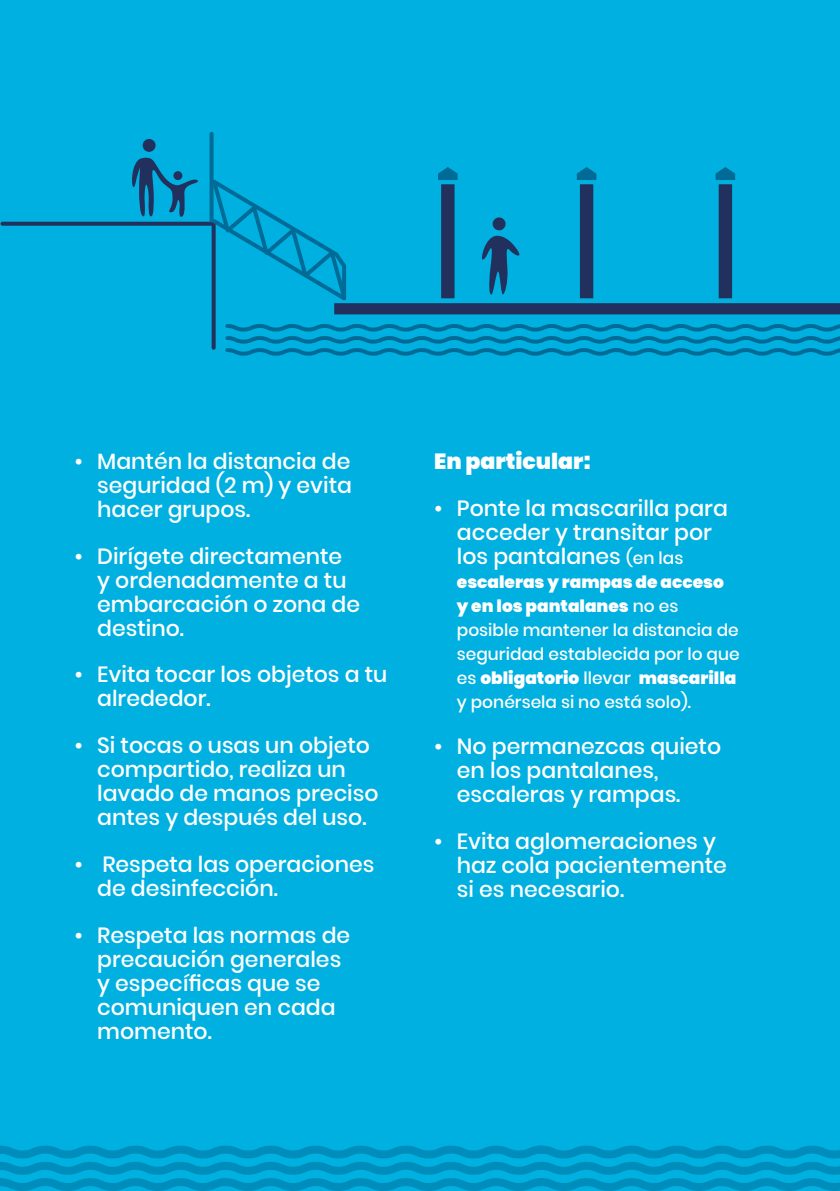
<style>
.page{position:relative;width:840px;height:1191px;background:#fff}
.page>*{position:absolute;margin:0;border:0;box-sizing:border-box;transform-origin:0 0}
.t1{font:500 22px/24px "Poppins";color:#fff}
.t2{font:900 22px "Poppins";color:#fff}
.t3{font:500 17px/24px "Poppins";color:#fff}
.s1{font-size:17px}
.s2{font-weight:900}
</style>
<div class="page">
<div style="left:0;top:0;width:839px;height:1191px;background:#00b0e0"></div>
<svg style="left:0;top:1145px;width:839px;height:46px"></svg>
<div style="left:142px;top:139px;width:13px;height:13px;background:#22305d;border-radius:50%"></div>
<svg style="left:209px;top:132px;width:4px;height:91px"></svg>
<svg style="left:0;top:158px;width:839px;height:198px"></svg>
<p class="t1" style="left:97px;top:449px;width:256px;text-align:justify;text-indent:-23px">• Mantén la distancia de seguridad (2 m) y evita hacer grupos.</p>
<p class="t1" style="left:97px;top:544px;width:264px;text-indent:-23px">• Dirígete directamente y ordenadamente a tu embarcación o zona de destino.</p>
<p class="t1" style="left:97px;top:663px;width:291px;text-indent:-23px">• Evita tocar los objetos a tu alrededor.</p>
<p class="t1" style="left:97px;top:733px;width:283px;text-indent:-23px">• Si tocas o usas un objeto compartido, realiza un lavado de manos preciso antes y después del uso.</p>
<p class="t1" style="left:97px;top:852px;width:278px;text-indent:-23px">• Respeta las operaciones de desinfección.</p>
<p class="t1" style="left:97px;top:923px;width:254px;text-indent:-23px">• Respeta las normas de precaución generales y específicas que se comuniquen en cada momento.</p>
<p class="t2" style="left:434px;top:448px;width:158px">En particular:</p>
<p class="t1" style="left:456px;top:496px;width:272px;text-indent:-23px">• Ponte la mascarilla para acceder y transitar por los pantalanes <span class="s1">(en las</span></p>
<p class="t3" style="left:456px;top:570px;width:284px"><span class="s2">escaleras y rampas de acceso y en los pantalanes</span> no es posible mantener la distancia de seguridad establecida por lo que es <span class="s2">obligatorio</span> llevar <span class="s2">mascarilla </span>y ponérsela si no está solo).</p>
<p class="t1" style="left:456px;top:735px;width:266px;text-indent:-23px">• No permanezcas quieto en los pantalanes, escaleras y rampas.</p>
<p class="t1" style="left:456px;top:829px;width:271px;text-indent:-23px">• Evita aglomeraciones y haz cola pacientemente si es necesario.</p>
</div>
